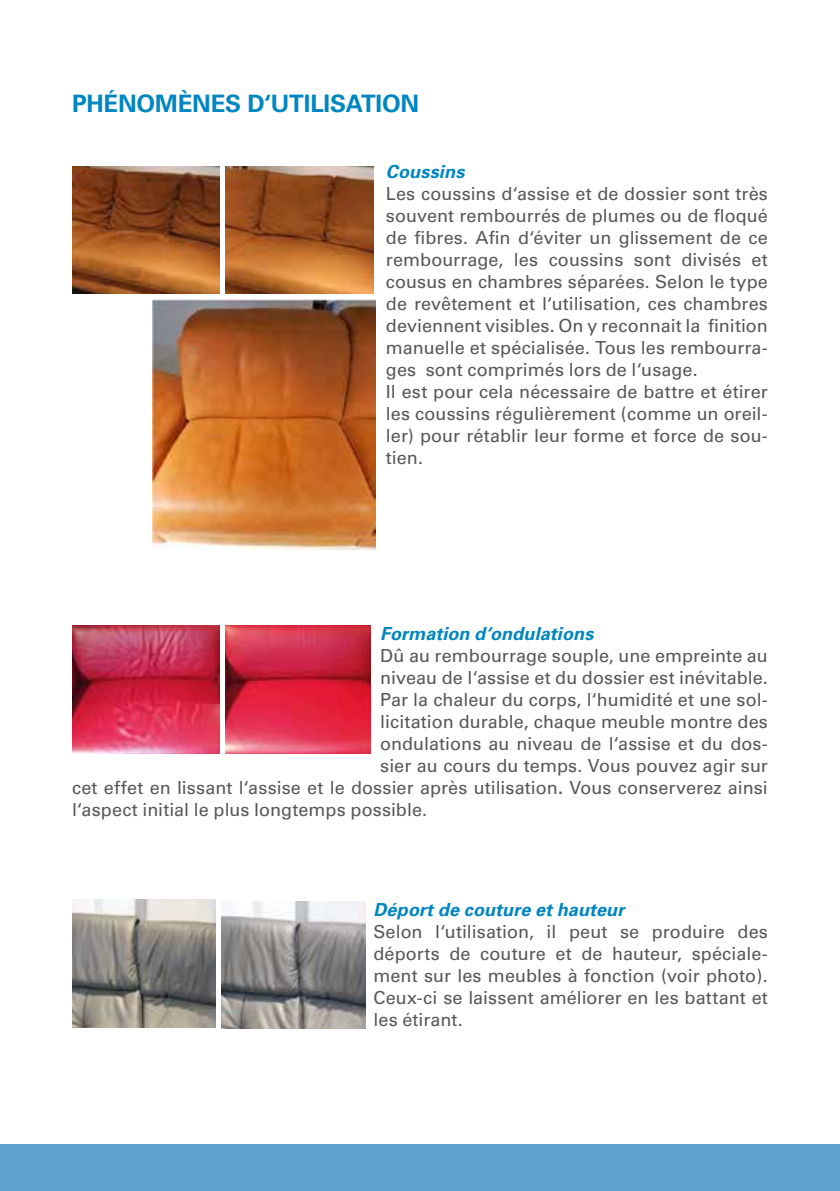
<style>
.page{position:relative;width:840px;height:1191px;background:#fff}
.page>*{position:absolute;margin:0;border:0;box-sizing:border-box;transform-origin:0 0}
.t1{font:700 24px "Univers";letter-spacing:-.01em;color:#0086c0}
.t2{font:18px/22px "Univers";letter-spacing:.005em;color:#575756;text-align:justify}
.t3{font:italic 700 18px "Univers";letter-spacing:.005em;color:#0086c0}
.s1{font-weight:700}
</style>
<div class="page">
<div style="left:0;top:1144px;width:839px;height:47px;background:#5ca1d0"></div>
<img style="left:72px;top:899px;width:143px;height:128px">
<img style="left:221px;top:901px;width:144px;height:127px">
<img style="left:72px;top:626px;width:148px;height:127px">
<img style="left:225px;top:626px;width:145px;height:127px">
<img style="left:72px;top:166px;width:148px;height:127px">
<img style="left:225px;top:166px;width:148px;height:127px">
<img style="left:152px;top:299px;width:223px;height:250px">
<h1 class="t1" style="left:72px;top:89px;width:348px">PHÉNOMÈNES D‘UTILISATION</h1>
<p class="t3" style="left:386px;top:160px;width:80px">Coussins</p>
<p class="t2" style="left:386px;top:183px;width:383px;text-align:left">Les coussins d‘assise et de dossier sont très souvent rembourrés de plumes ou de floqué de fibres. Afin d‘éviter un glissement de ce rembourrage, les coussins sont divisés et cousus en chambres séparées. Selon le type de revêtement et l‘utilisation, ces chambres deviennent visibles. On y reconnait la finition manuelle et spécialisée. Tous les rembourra&shy;ges sont comprimés lors de l‘usage.<br>Il est pour cela nécessaire de battre et étirer les coussins régulièrement (comme un oreil&shy;ler) pour rétablir leur forme et force de sou&shy;tien.</p>
<p class="t3" style="left:380px;top:622px;width:214px">Formation d‘ondulations</p>
<p class="t2" style="left:380px;top:645px;width:389px">Dû au rembourrage souple, une empreinte au</p>
<p class="t2" style="left:380px;top:667px;width:389px">niveau de l‘assise et du dossier est inévitable.</p>
<p class="t2" style="left:380px;top:689px;width:389px">Par la chaleur du corps, l‘humidité et une sol-</p>
<p class="t2" style="left:380px;top:711px;width:389px">licitation durable, chaque meuble montre des</p>
<p class="t2" style="left:380px;top:733px;width:389px">ondulations au niveau de l‘assise et du dos-</p>
<p class="t2" style="left:380px;top:755px;width:389px">sier au cours du temps. Vous pouvez agir sur</p>
<p class="t2" style="left:72px;top:777px;width:697px">cet effet en lissant l‘assise et le dossier après utilisation<span class="s1">.</span> Vous conserverez ainsi</p>
<p class="t2" style="left:72px;top:799px;width:356px">l‘aspect initial le plus longtemps possible.</p>
<p class="t3" style="left:373px;top:897px;width:252px">Déport de couture et hauteur</p>
<p class="t2" style="left:373px;top:920px;width:396px">Selon l‘utilisation, il peut se produire des déports de couture et de hauteur, spéciale&shy;ment sur les meubles à fonction (voir photo).<br>Ceux-ci se laissent améliorer en les battant et les étirant.</p>
</div>
